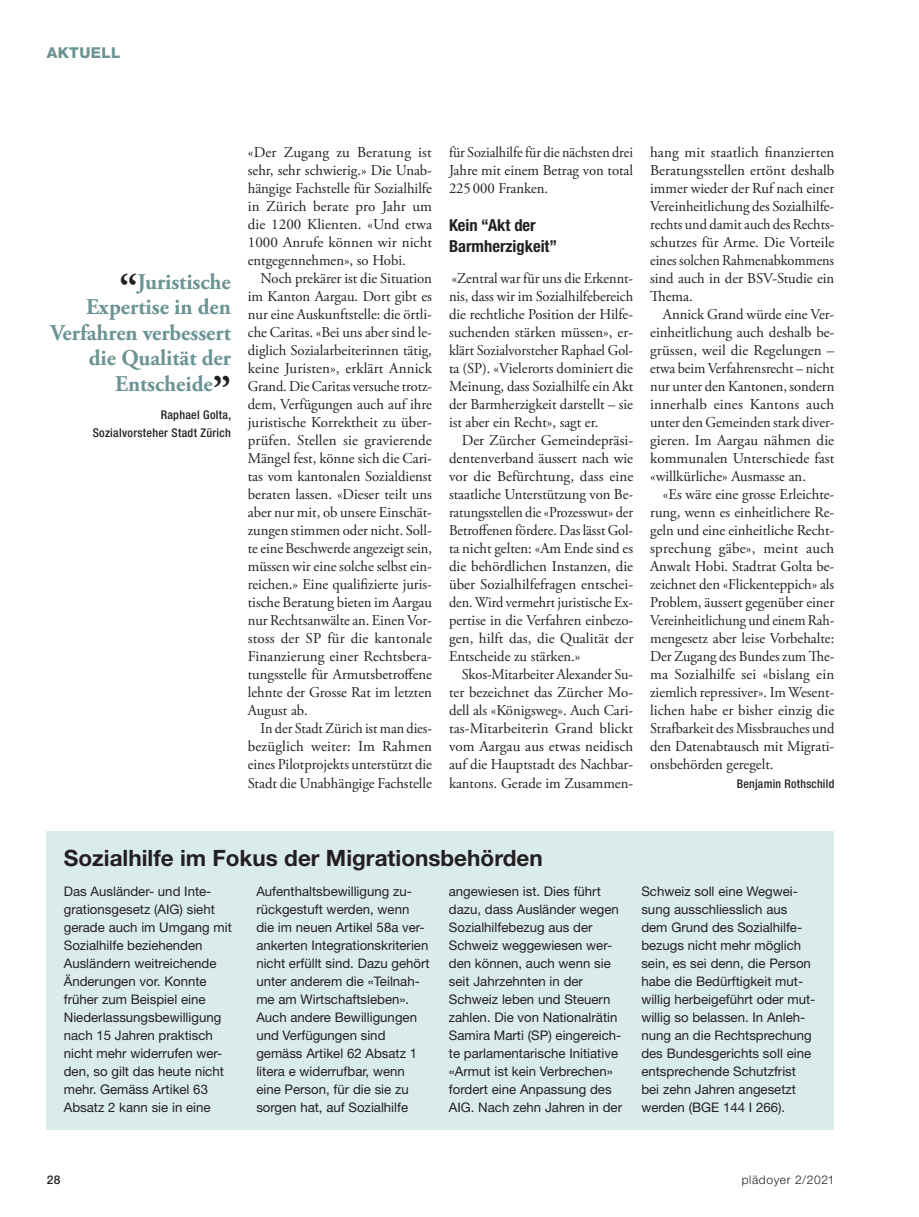
<style>
.page{position:relative;width:919px;height:1217px;background:#fff}
.page>*{position:absolute;margin:0;border:0;box-sizing:border-box;transform-origin:0 0}
.t1{font:700 22.5px/25.5px "Adobe Garamond Pro";color:#6c9394;text-align:right}
.t2{font:700 22.5px "Helvetica Neue LT Std";color:#231f20}
.t3{font:700 condensed 16.5px/21px "Helvetica Neue LT Std";color:#231f20}
.t4{font:15px/18px "Adobe Garamond Pro";letter-spacing:-.005em;color:#231f20;text-align:justify}
.t5{font:15px/18px "Adobe Garamond Pro";letter-spacing:-.005em;color:#231f20;text-align:justify;scale:.96 1}
.t6{font:15px/18px "Adobe Garamond Pro";letter-spacing:-.005em;color:#231f20;text-align:justify;scale:.95 1}
.t7{font:800 15px "Helvetica Neue LT Std";letter-spacing:.025em;color:#6c9394}
.t8{font:13.2px/18px "Helvetica Neue LT Std";color:#231f20}
.t9{font:500 condensed 12px/18px "Helvetica Neue LT Std";letter-spacing:.025em;color:#231f20;text-align:right}
.t10{font:300 12px "Helvetica Neue LT Std";letter-spacing:.05em;color:#231f20}
.t11{font:500 12px "Helvetica Neue LT Std";color:#231f20}
.s1{font-size:39px;color:#231f20}
</style>
<div class="page">
<div style="left:47px;top:831px;width:786px;height:298px;background:#daebec"></div>
<p class="t7" style="left:47px;top:43px;width:75px">AKTUELL</p>
<h1 class="t1" style="left:50px;top:269px;width:182px"><span class="s1">“</span>Juristische<br>Expertise in den<br>Verfahren verbessert die Qualität der<br>Entscheide<span class="s1">”</span></h1>
<p class="t9" style="left:93px;top:405px;width:140px">Raphael Golta,<br>Sozialvorsteher Stadt Zürich</p>
<p class="t4" style="left:248px;top:144px;width:186px">«Der Zugang zu Beratung ist sehr, sehr schwierig.» Die Unab&shy;hängige Fachstelle für Sozialhilfe in Zürich berate pro Jahr um die 1200 Klienten. «Und etwa 1000 Anrufe können wir nicht entgegennehmen», so Hobi.</p>
<p class="t4" style="left:248px;top:270px;width:186px;text-indent:13px">Noch prekärer ist die Situation im Kanton Aargau. Dort gibt es nur eine Auskunftstelle: die örtli&shy;che Caritas. «Bei uns aber sind le&shy;diglich Sozialarbeiterinnen tätig, keine Juristen», erklärt Annick Grand. Die Caritas versuche trotz&shy;dem, Verfügungen auch auf ihre juristische Korrektheit zu über&shy;prüfen. Stellen sie gravierende Mängel fest, könne sich die Cari&shy;tas vom kantonalen Sozialdienst beraten lassen. «Dieser teilt uns aber nur mit, ob unsere Einschät&shy;zungen stimmen oder nicht. Soll&shy;te eine Beschwerde angezeigt sein, müssen wir eine solche selbst ein&shy;reichen.» Eine qualifizierte juris&shy;tische Beratung bieten im Aargau nur Rechtsanwälte an. Einen Vor&shy;stoss der SP für die kantonale Finanzierung einer Rechtsbera&shy;tungsstelle für Armutsbetroffene lehnte der Grosse Rat im letzten August ab.</p>
<p class="t6" style="left:248px;top:720px;width:195px;text-indent:13px">In der Stadt Zürich ist man dies&shy;bezüglich weiter: Im Rahmen eines Pilotprojekts unterstützt die Stadt die Unabhängige Fachstelle</p>
<p class="t6" style="left:449px;top:144px;width:195px">für Sozialhilfe für die nächsten drei Jahre mit einem Betrag von total 225000 Franken.</p>
<p class="t3" style="left:449px;top:214px;width:110px">Kein “Akt der<br>Barmherzigkeit”</p>
<p class="t5" style="left:449px;top:270px;width:193px">«Zentral war für uns die Erkennt&shy;nis, dass wir im Sozialhilfebereich die rechtliche Position der Hilfe&shy;suchenden stärken müssen», er&shy;klärt Sozialvorsteher Raphael Gol&shy;ta (SP). «Vielerorts dominiert die Meinung, dass Sozialhilfe ein Akt der Barmherzigkeit darstellt – sie ist aber ein Recht», sagt er.</p>
<p class="t4" style="left:449px;top:432px;width:186px;text-indent:13px">Der Zürcher Gemeindepräsi&shy;dentenverband äussert nach wie vor die Befürchtung, dass eine staatliche Unterstützung von Be&shy;ratungsstellen die «Prozesswut» der Betroffenen fördere. Das lässt Gol&shy;ta nicht gelten: «Am Ende sind es die behördlichen Instanzen, die über Sozialhilfefragen entschei&shy;den. Wird vermehrt juristische Ex&shy;pertise in die Verfahren einbezo&shy;gen, hilft das, die Qualität der Entscheide zu stärken.»</p>
<p class="t5" style="left:449px;top:666px;width:193px;text-indent:13px">Skos-Mitarbeiter Alexander Su&shy;ter bezeichnet das Zürcher Mo&shy;dell als «Königsweg». Auch Cari&shy;tas-Mitarbeiterin Grand blickt vom Aargau aus etwas neidisch auf die Hauptstadt des Nachbar&shy;kantons. Gerade im Zusammen-</p>
<p class="t4" style="left:650px;top:144px;width:186px">hang mit staatlich finanzierten Beratungsstellen ertönt deshalb immer wieder der Ruf nach einer Vereinheitlichung des Sozialhilfe&shy;rechts und damit auch des Rechts&shy;schutzes für Arme. Die Vorteile eines solchen Rahmenabkommens sind auch in der BSV-Studie ein Thema.</p>
<p class="t4" style="left:650px;top:306px;width:186px;text-indent:13px">Annick Grand würde eine Ver&shy;einheitlichung auch deshalb be&shy;grüssen, weil die Regelungen – etwa beim Verfahrensrecht – nicht nur unter den Kantonen, sondern innerhalb eines Kantons auch unter den Gemeinden stark diver&shy;gieren. Im Aargau nähmen die kommunalen Unterschiede fast «willkürliche» Ausmasse an.</p>
<p class="t4" style="left:650px;top:486px;width:186px;text-indent:13px">«Es wäre eine grosse Erleichte&shy;rung, wenn es einheitlichere Re&shy;geln und eine einheitliche Recht&shy;sprechung gäbe», meint auch Anwalt Hobi. Stadtrat Golta be&shy;zeichnet den «Flickenteppich» als Problem, äussert gegenüber einer Vereinheitlichung und einem Rah&shy;mengesetz aber leise Vorbehalte:<br>Der Zugang des Bundes zum The&shy;ma Sozialhilfe sei «bislang ein ziemlich repressiver». Im Wesent&shy;lichen habe er bisher einzig die Strafbarkeit des Missbrauches und den Datenabtausch mit Migrati&shy;onsbehörden geregelt.</p>
<p class="t9" style="left:736px;top:773px;width:99px">Benjamin Rothschild</p>
<h1 class="t2" style="left:64px;top:843px;width:480px">Sozialhilfe im Fokus der Migrationsbehörden</h1>
<p class="t8" style="left:64px;top:881px;width:169px">Das Ausländer- und Inte&shy;grationsgesetz (AIG) sieht gerade auch im Umgang mit<br>Sozialhilfe beziehenden<br>Ausländern weitreichende<br>Änderungen vor. Konnte früher zum Beispiel eine<br>Niederlassungsbewilligung nach 15 Jahren praktisch nicht mehr widerrufen wer&shy;den, so gilt das heute nicht mehr. Gemäss Artikel 63<br>Absatz 2 kann sie in eine</p>
<p class="t8" style="left:256px;top:881px;width:175px">Aufenthaltsbewilligung zu&shy;rückgestuft werden, wenn die im neuen Artikel 58a ver&shy;ankerten Integrationskriterien nicht erfüllt sind. Dazu gehört unter anderem die «Teilnah&shy;me am Wirtschaftsleben».<br>Auch andere Bewilligungen und Verfügungen sind gemäss Artikel 62 Absatz 1 litera e widerrufbar, wenn eine Person, für die sie zu sorgen hat, auf Sozialhilfe</p>
<p class="t8" style="left:449px;top:881px;width:175px">angewiesen ist. Dies führt dazu, dass Ausländer wegen<br>Sozialhilfebezug aus der<br>Schweiz weggewiesen wer&shy;den können, auch wenn sie seit Jahrzehnten in der<br>Schweiz leben und Steuern zahlen. Die von Nationalrätin<br>Samira Marti (SP) eingereich&shy;te parlamentarische Initiative «Armut ist kein Verbrechen» fordert eine Anpassung des<br>AIG. Nach zehn Jahren in der</p>
<p class="t8" style="left:641px;top:881px;width:175px">Schweiz soll eine Wegwei&shy;sung ausschliesslich aus dem Grund des Sozialhilfe&shy;bezugs nicht mehr möglich sein, es sei denn, die Person habe die Bedürftigkeit mut&shy;willig herbeigeführt oder mut&shy;willig so belassen. In Anleh&shy;nung an die Rechtsprechung des Bundesgerichts soll eine entsprechende Schutzfrist bei zehn Jahren angesetzt werden (BGE 144 I 266).</p>
<p class="t11" style="left:47px;top:1171px;width:15px">28</p>
<p class="t10" style="left:741px;top:1171px;width:94px">plädoyer 2/2021</p>
</div>
